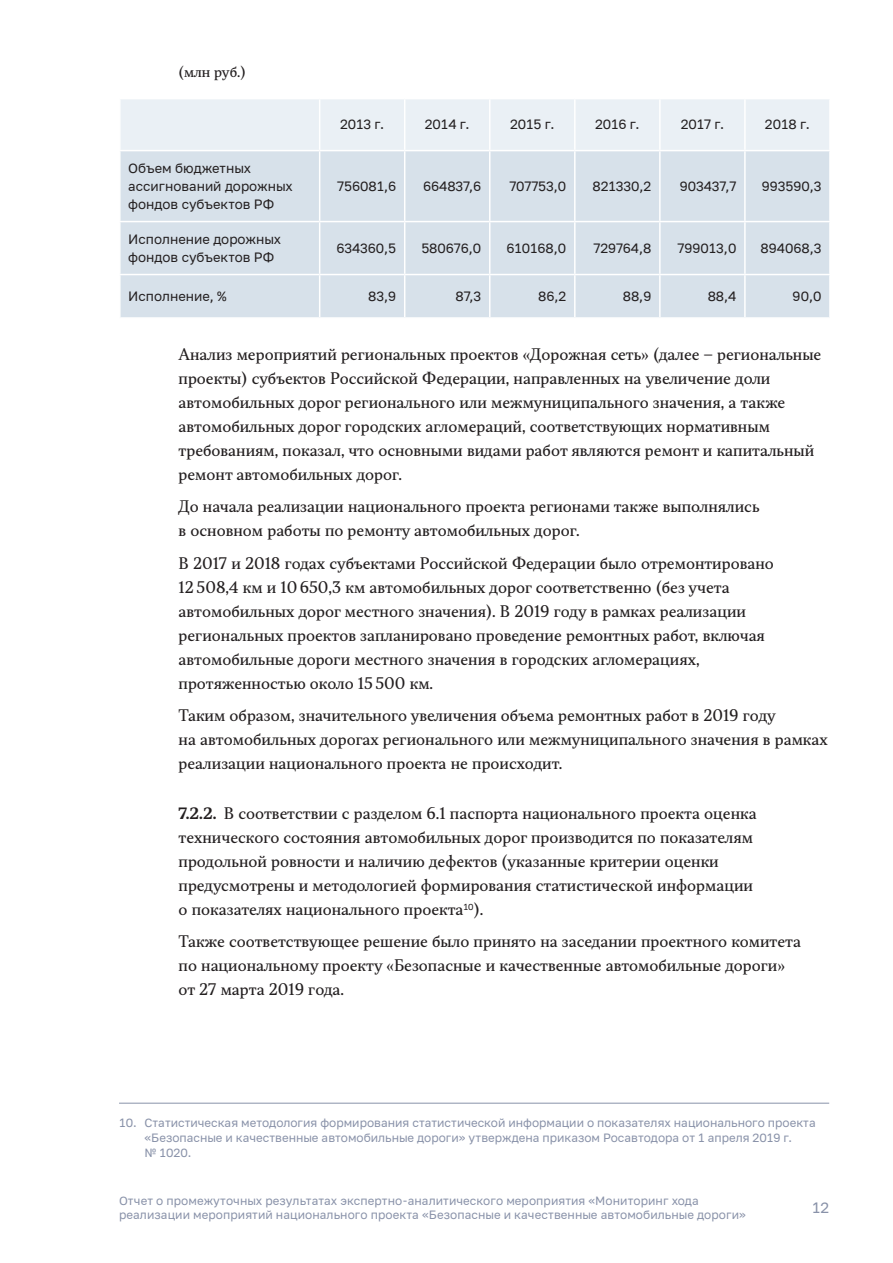
<style>
.page{position:relative;width:893px;height:1263px;background:#fff}
.page>*{position:absolute;margin:0;border:0;box-sizing:border-box;transform-origin:0 0}
.Текст___Абзац{font:15px/24px "TT Jenevers";color:#231f20}
.Текст___Абзац_с_отст{font:15px/24px "TT Jenevers";color:#231f20}
.t1{font:15px "PT Russia Text";color:#8992a9}
.Таблицы___Данные{font:13.5px "PT Russia Text";color:#231f20}
.Таблицы___Левая_коло{font:13.5px/18px "PT Russia Text";color:#231f20}
.Таблицы___Шапка{font:13.5px "PT Russia Text";color:#231f20}
.единицы_перед_табли{font:13.5px "TT Jenevers";color:#231f20}
.Cноска{font:12px/15px "PT Russia Text";color:#8992a9}
.s1{font-weight:700}
</style>
<div class="page">
<div style="left:121px;top:99px;width:708px;height:51px;background:#eaf0f5"></div>
<div style="left:121px;top:151px;width:708px;height:166px;background:#d7e1ea"></div>
<hr style="left:319px;top:99px;width:1px;height:51px;background:#fff">
<hr style="left:404px;top:99px;width:1px;height:51px;background:#fff">
<hr style="left:489px;top:99px;width:1px;height:51px;background:#fff">
<hr style="left:574px;top:99px;width:2px;height:51px;background:#fff">
<hr style="left:659px;top:99px;width:2px;height:51px;background:#fff">
<hr style="left:744px;top:99px;width:2px;height:51px;background:#fff">
<hr style="left:319px;top:151px;width:1px;height:70px;background:#fff">
<hr style="left:404px;top:151px;width:1px;height:70px;background:#fff">
<hr style="left:489px;top:151px;width:1px;height:70px;background:#fff">
<hr style="left:574px;top:151px;width:2px;height:70px;background:#fff">
<hr style="left:659px;top:151px;width:2px;height:70px;background:#fff">
<hr style="left:744px;top:151px;width:2px;height:70px;background:#fff">
<hr style="left:119px;top:221px;width:201px;height:1px;background:#fff">
<hr style="left:320px;top:221px;width:85px;height:1px;background:#fff">
<hr style="left:319px;top:222px;width:1px;height:52px;background:#fff">
<hr style="left:405px;top:221px;width:85px;height:1px;background:#fff">
<hr style="left:404px;top:222px;width:1px;height:52px;background:#fff">
<hr style="left:490px;top:221px;width:85px;height:1px;background:#fff">
<hr style="left:489px;top:222px;width:1px;height:52px;background:#fff">
<hr style="left:575px;top:221px;width:85px;height:1px;background:#fff">
<hr style="left:574px;top:222px;width:2px;height:52px;background:#fff">
<hr style="left:660px;top:221px;width:85px;height:1px;background:#fff">
<hr style="left:659px;top:222px;width:2px;height:52px;background:#fff">
<hr style="left:745px;top:221px;width:86px;height:1px;background:#fff">
<hr style="left:744px;top:222px;width:2px;height:52px;background:#fff">
<hr style="left:119px;top:274px;width:201px;height:1px;background:#fff">
<hr style="left:320px;top:274px;width:85px;height:1px;background:#fff">
<hr style="left:319px;top:275px;width:1px;height:42px;background:#fff">
<hr style="left:405px;top:274px;width:85px;height:1px;background:#fff">
<hr style="left:404px;top:275px;width:1px;height:42px;background:#fff">
<hr style="left:490px;top:274px;width:85px;height:1px;background:#fff">
<hr style="left:489px;top:275px;width:1px;height:42px;background:#fff">
<hr style="left:575px;top:274px;width:85px;height:1px;background:#fff">
<hr style="left:574px;top:275px;width:2px;height:42px;background:#fff">
<hr style="left:660px;top:274px;width:85px;height:1px;background:#fff">
<hr style="left:659px;top:275px;width:2px;height:42px;background:#fff">
<hr style="left:745px;top:274px;width:86px;height:1px;background:#fff">
<hr style="left:744px;top:275px;width:2px;height:42px;background:#fff">
<hr style="left:119px;top:1103px;width:710px;height:1px;background:#8992a9">
<p class="единицы_перед_табли" style="left:179px;top:63px;width:69px">(млн руб.)</p>
<p class="Таблицы___Левая_коло" style="left:128px;top:159px;width:166px">Объем бюджетных ассигнований дорожных фондов субъектов РФ</p>
<p class="Таблицы___Шапка" style="left:340px;top:117px;width:46px">2013 г.</p>
<p class="Таблицы___Шапка" style="left:425px;top:117px;width:46px">2014 г.</p>
<p class="Таблицы___Шапка" style="left:510px;top:117px;width:46px">2015 г.</p>
<p class="Таблицы___Шапка" style="left:595px;top:117px;width:46px">2016 г.</p>
<p class="Таблицы___Шапка" style="left:681px;top:117px;width:45px">2017 г.</p>
<p class="Таблицы___Шапка" style="left:765px;top:117px;width:46px">2018 г.</p>
<p class="Таблицы___Данные" style="left:337px;top:178px;width:60px">756081,6</p>
<p class="Таблицы___Данные" style="left:423px;top:178px;width:60px">664837,6</p>
<p class="Таблицы___Данные" style="left:509px;top:178px;width:58px">707753,0</p>
<p class="Таблицы___Данные" style="left:592px;top:178px;width:60px">821330,2</p>
<p class="Таблицы___Данные" style="left:680px;top:178px;width:58px">903437,7</p>
<p class="Таблицы___Данные" style="left:762px;top:178px;width:61px">993590,3</p>
<p class="Таблицы___Левая_коло" style="left:128px;top:230px;width:154px">Исполнение дорожных фондов субъектов РФ</p>
<p class="Таблицы___Данные" style="left:336px;top:240px;width:61px">634360,5</p>
<p class="Таблицы___Данные" style="left:421px;top:240px;width:61px">580676,0</p>
<p class="Таблицы___Данные" style="left:506px;top:240px;width:61px">610168,0</p>
<p class="Таблицы___Данные" style="left:593px;top:240px;width:59px">729764,8</p>
<p class="Таблицы___Данные" style="left:678px;top:240px;width:60px">799013,0</p>
<p class="Таблицы___Данные" style="left:761px;top:240px;width:62px">894068,3</p>
<p class="Таблицы___Левая_коло" style="left:128px;top:287px;width:100px">Исполнение, %</p>
<p class="Таблицы___Данные" style="left:368px;top:288px;width:30px">83,9</p>
<p class="Таблицы___Данные" style="left:455px;top:288px;width:27px">87,3</p>
<p class="Таблицы___Данные" style="left:538px;top:288px;width:30px">86,2</p>
<p class="Таблицы___Данные" style="left:623px;top:288px;width:30px">88,9</p>
<p class="Таблицы___Данные" style="left:708px;top:288px;width:30px">88,4</p>
<p class="Таблицы___Данные" style="left:793px;top:288px;width:30px">90,0</p>
<p class="Текст___Абзац" style="left:179px;top:342px;width:644px">Анализ мероприятий региональных проектов «Дорожная сеть» (далее – региональные проекты) субъектов Российской Федерации, направленных на увеличение доли автомобильных дорог регионального или межмуниципального значения, а также автомобильных дорог городских агломераций, соответствующих нормативным требованиям, показал, что основными видами работ являются ремонт и капитальный ремонт автомобильных дорог.</p>
<p class="Текст___Абзац" style="left:179px;top:495px;width:582px">До начала реализации национального проекта регионами также выполнялись в основном работы по ремонту автомобильных дорог.</p>
<p class="Текст___Абзац" style="left:179px;top:551px;width:597px">В 2017 и 2018 годах субъектами Российской Федерации было отремонтировано 12 508,4 км и 10 650,3 км автомобильных дорог соответственно (без учета автомобильных дорог местного значения). В 2019 году в рамках реализации региональных проектов запланировано проведение ремонтных работ, включая автомобильные дороги местного значения в городских агломерациях, протяженностью около 15 500 км.</p>
<p class="Текст___Абзац" style="left:179px;top:704px;width:651px">Таким образом, значительного увеличения объема ремонтных работ в 2019 году<br>на автомобильных дорогах регионального или межмуниципального значения в рамках реализации национального проекта не происходит.</p>
<p class="Текст___Абзац_с_отст" style="left:179px;top:801px;width:580px"><span class="s1">7.2.2.</span> В соответствии с разделом 6.1 паспорта национального проекта оценка технического состояния автомобильных дорог производится по показателям продольной ровности и наличию дефектов (указанные критерии оценки предусмотрены и методологией формирования статистической информации о показателях национального проекта<sup>10</sup>).</p>
<p class="Текст___Абзац" style="left:179px;top:930px;width:624px">Также соответствующее решение было принято на заседании проектного комитета по национальному проекту «Безопасные и качественные автомобильные дороги» от 27 марта 2019 года.</p>
<p class="Cноска" style="left:145px;top:1115px;width:673px;text-indent:-26px">10. Статистическая методология формирования статистической информации о показателях национального проекта «Безопасные и качественные автомобильные дороги» утверждена приказом Росавтодора от 1 апреля 2019 г.<br>№ 1020.</p>
<p class="Cноска" style="left:119px;top:1194px;width:628px;line-height:13.5px">Отчет о промежуточных результатах экспертно-аналитического мероприятия «Мониторинг хода реализации мероприятий национального проекта «Безопасные и качественные автомобильные дороги»</p>
<p class="t1" style="left:812px;top:1199px;width:18px">12</p>
</div>
